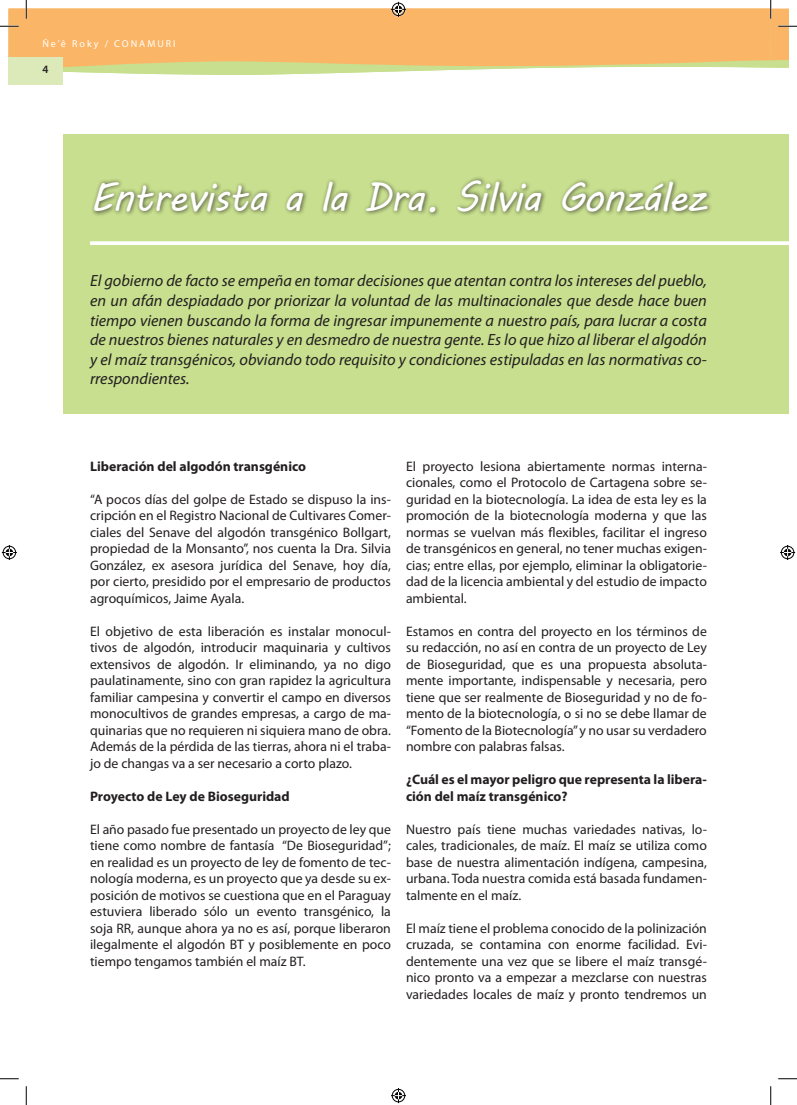
<style>
.page{position:relative;width:797px;height:1105px;background:#fff}
.page>*{position:absolute;margin:0;border:0;box-sizing:border-box;transform-origin:0 0}
.t1{font:40px "MV Boli";letter-spacing:-.025em;color:#fff}
.t2{font:italic 16.25px/19.5px "Myriad Pro";color:#231f20;text-align:justify}
.t3{font:13.75px/16.5px "Myriad Pro";color:#231f20;text-align:justify}
.t4{font:700 13.75px/16.5px "Myriad Pro";color:#231f20}
.t5{font:600 11.25px "Myriad Pro";color:#231f20}
.t6{font:10px "Myriad Pro";letter-spacing:.2em;color:#fff}
</style>
<div class="page">
<svg style="left:63px;top:71px;width:347px;height:4px"></svg>
<svg style="left:9px;top:9px;width:761px;height:62px;background:#f6ba6c"></svg>
<div style="left:63px;top:134px;width:725px;height:280px;background:#c7df8e"></div>
<div style="left:90px;top:176px;width:622px;height:42px;background:#231f20;opacity:.75"></div>
<svg style="left:90px;top:241px;width:698px;height:4px;background:#fafcf6"></svg>
<div style="left:9px;top:57px;width:54px;height:27px;background:#dceab9"></div>
<svg style="left:0;top:25px;width:19px;height:2px"></svg>
<svg style="left:0;top:1078px;width:19px;height:1px"></svg>
<svg style="left:778px;top:1078px;width:19px;height:1px"></svg>
<svg style="left:25px;top:0;width:2px;height:19px"></svg>
<svg style="left:25px;top:1086px;width:2px;height:19px"></svg>
<svg style="left:770px;top:0;width:27px;height:68px"></svg>
<svg style="left:770px;top:1086px;width:1px;height:19px"></svg>
<svg style="left:391px;top:2px;width:15px;height:15px"></svg>
<svg style="left:391px;top:1088px;width:15px;height:15px"></svg>
<svg style="left:2px;top:545px;width:15px;height:15px"></svg>
<svg style="left:780px;top:545px;width:15px;height:15px"></svg>
<p class="t6" style="left:42px;top:38px;width:135px">Ñe’ê Roky / CONAMURI</p>
<p class="t5" style="left:42px;top:62px;width:8px">4</p>
<p class="t1" style="left:90px;top:170px;width:618px">Entrevista a la Dra. Silvia González</p>
<p class="t2" style="left:90px;top:271px;width:618px">El gobierno de facto se empeña en tomar decisiones que atentan contra los intereses del pueblo, en un afán despiadado por priorizar la voluntad de las multinacionales que desde hace buen tiempo vienen buscando la forma de ingresar impunemente a nuestro país, para lucrar a costa de nuestros bienes naturales y en desmedro de nuestra gente. Es lo que hizo al liberar el algodón y el maíz transgénicos, obviando todo requisito y condiciones estipuladas en las normativas co&shy;rrespondientes.</p>
<p class="t4" style="left:90px;top:457px;width:217px">Liberación del algodón transgénico</p>
<p class="t3" style="left:90px;top:490px;width:302px">“A pocos días del golpe de Estado se dispuso la ins&shy;cripción en el Registro Nacional de Cultivares Comer&shy;ciales del Senave del algodón transgénico Bollgart, propiedad de la Monsanto”, nos cuenta la Dra. Silvia González, ex asesora jurídica del Senave, hoy día, por cierto, presidido por el empresario de productos agroquímicos, Jaime Ayala.</p>
<p class="t3" style="left:90px;top:622px;width:302px">El objetivo de esta liberación es instalar monocul&shy;tivos de algodón, introducir maquinaria y cultivos extensivos de algodón. Ir eliminando, ya no digo paulatinamente, sino con gran rapidez la agricultura familiar campesina y convertir el campo en diversos monocultivos de grandes empresas, a cargo de ma&shy;quinarias que no requieren ni siquiera mano de obra.<br>Además de la pérdida de las tierras, ahora ni el traba&shy;jo de changas va a ser necesario a corto plazo.</p>
<p class="t4" style="left:90px;top:787px;width:201px">Proyecto de Ley de Bioseguridad</p>
<p class="t3" style="left:90px;top:820px;width:302px">El año pasado fue presentado un proyecto de ley que tiene como nombre de fantasía “De Bioseguridad”; en realidad es un proyecto de ley de fomento de tec&shy;nología moderna, es un proyecto que ya desde su ex&shy;posición de motivos se cuestiona que en el Paraguay estuviera liberado sólo un evento transgénico, la soja RR, aunque ahora ya no es así, porque liberaron ilegalmente el algodón BT y posiblemente en poco tiempo tengamos también el maíz BT.</p>
<p class="t3" style="left:406px;top:457px;width:302px">El proyecto lesiona abiertamente normas interna&shy;cionales, como el Protocolo de Cartagena sobre se&shy;guridad en la biotecnología. La idea de esta ley es la promoción de la biotecnología moderna y que las normas se vuelvan más flexibles, facilitar el ingreso de transgénicos en general, no tener muchas exigen&shy;cias; entre ellas, por ejemplo, eliminar la obligatorie&shy;dad de la licencia ambiental y del estudio de impacto ambiental.</p>
<p class="t3" style="left:406px;top:622px;width:302px">Estamos en contra del proyecto en los términos de su redacción, no así en contra de un proyecto de Ley de Bioseguridad, que es una propuesta absoluta&shy;mente importante, indispensable y necesaria, pero tiene que ser realmente de Bioseguridad y no de fo&shy;mento de la biotecnología, o si no se debe llamar de “Fomento de la Biotecnología” y no usar su verdadero nombre con palabras falsas.</p>
<p class="t4" style="left:406px;top:771px;width:302px">¿Cuál es el mayor peligro que representa la libera&shy;ción del maíz transgénico?</p>
<p class="t3" style="left:406px;top:820px;width:302px">Nuestro país tiene muchas variedades nativas, lo&shy;cales, tradicionales, de maíz. El maíz se utiliza como base de nuestra alimentación indígena, campesina, urbana. Toda nuestra comida está basada fundamen&shy;talmente en el maíz.</p>
<p class="t3" style="left:406px;top:919px;width:302px">El maíz tiene el problema conocido de la polinización cruzada, se contamina con enorme facilidad. Evi&shy;dentemente una vez que se libere el maíz transgé&shy;nico pronto va a empezar a mezclarse con nuestras variedades locales de maíz y pronto tendremos un</p>
</div>
